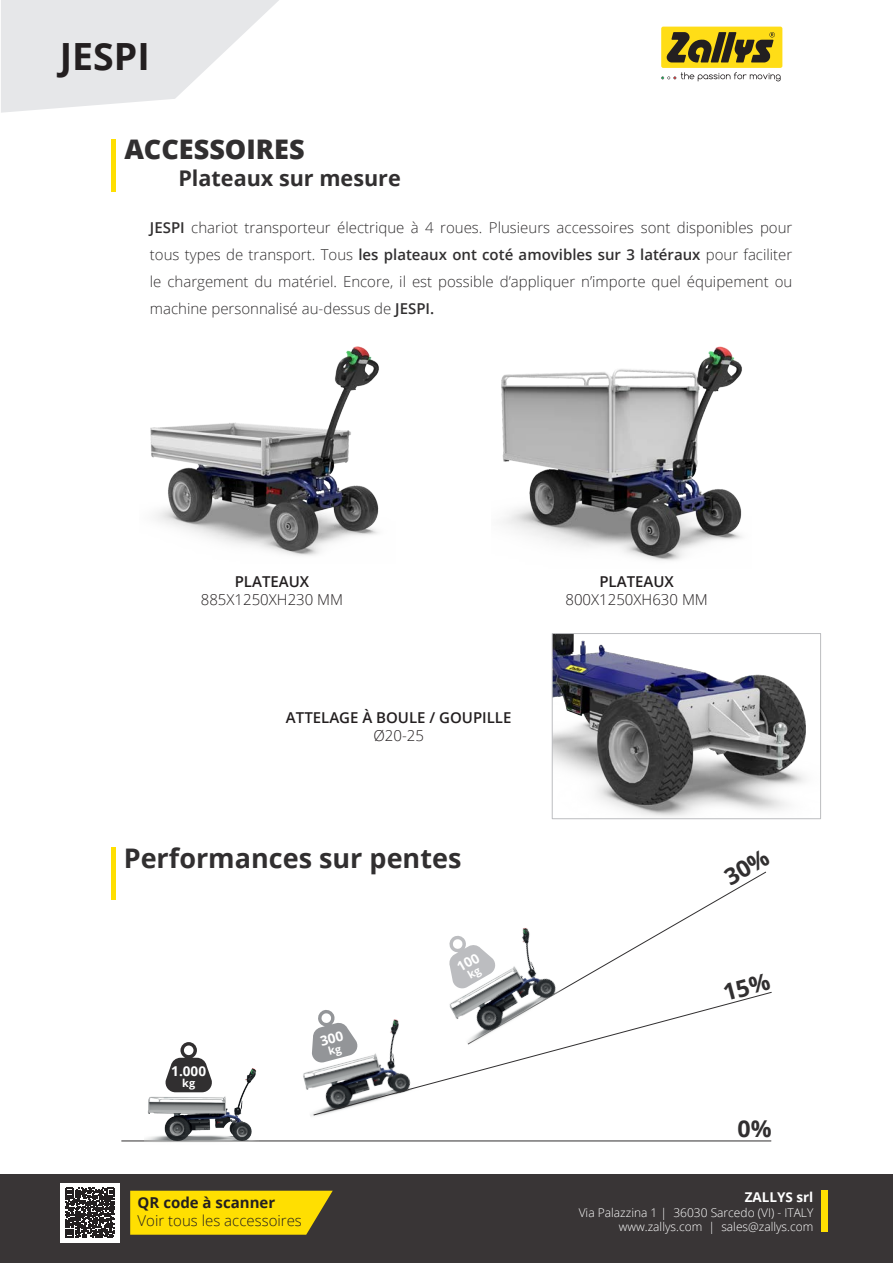
<style>
.page{position:relative;width:893px;height:1263px;background:#fff}
.page>*{position:absolute;margin:0;border:0;box-sizing:border-box;transform-origin:0 0}
.t1{font:700 37.5px "Open Sans";color:#231f20}
.t2{font:700 27px "Open Sans";color:#312f30}
.t3{font:800 27px "Open Sans";color:#312f30}
.t4{font:700 23.25px "Open Sans";color:#312f30}
.t5{font:700 21.6px "Open Sans";color:#312f30}
.t6{font:300 15px/27px "Open Sans";color:#312f30;text-align:justify}
.t7{font:300 15px "Open Sans";color:#231f20}
.t8{font:600 15px "Open Sans";color:#231f20}
.t9{font:700 15px "Open Sans";color:#231f20}
.t10{font:700 13.5px "Open Sans";color:#fff}
.t11{font:300 12px "Open Sans";color:#fff}
.t12{font:700 10.8px "Open Sans";color:#fff}
.s1{font-weight:600}
</style>
<div class="page">
<img style="left:554px;top:635px;width:252px;height:182px">
<div style="left:552px;top:633px;width:269px;height:186px;border:1px solid #bcbdc0"></div>
<div style="left:0;top:1175px;width:893px;height:88px;background:#393536"></div>
<div style="left:821px;top:1189px;width:6px;height:42px;background:#ffdf01"></div>
<div style="left:111px;top:847px;width:5px;height:53px;background:#ffdf01"></div>
<div style="left:111px;top:139px;width:5px;height:52px;background:#ffdf01"></div>
<svg style="left:661px;top:72px;width:120px;height:9px"></svg>
<div style="left:661px;top:27px;width:121px;height:41px;background:#ffdd17;border-radius:2px"></div>
<svg style="left:667px;top:32px;width:108px;height:31px"></svg>
<svg style="left:1px;top:0;width:278px;height:113px"></svg>
<img style="left:150px;top:346px;width:229px;height:210px">
<img style="left:501px;top:346px;width:241px;height:215px">
<hr style="left:122px;top:1141px;width:649px;height:1px;background:#312f30">
<svg style="left:574px;top:886px;width:169px;height:98px"></svg>
<img style="left:145px;top:1068px;width:113px;height:74px">
<img style="left:303px;top:1070px;width:17px;height:46px">
<img style="left:471px;top:927px;width:103px;height:65px">
<svg style="left:165px;top:1042px;width:47px;height:50px"></svg>
<svg style="left:313px;top:992px;width:459px;height:123px"></svg>
<div style="left:60px;top:1183px;width:60px;height:59px;background:#fff"></div>
<svg style="left:130px;top:1191px;width:203px;height:44px;background:#f0d204"></svg>
<svg style="left:65px;top:1188px;width:50px;height:49px"></svg>
<svg style="left:312px;top:1009px;width:46px;height:54px"></svg>
<svg style="left:449px;top:935px;width:46px;height:54px"></svg>
<svg style="left:723px;top:973px;width:48px;height:28px"></svg>
<svg style="left:741px;top:871px;width:25px;height:15px"></svg>
<p class="t1" style="left:60px;top:30px;width:92px">JESPI</p>
<p class="t3" style="left:124px;top:129px;width:182px">ACCESSOIRES</p>
<p class="t5" style="left:178px;top:163px;width:224px">Plateaux sur mesure</p>
<p class="t6" style="left:150px;top:214px;width:644px"><span class="s1">JESPI</span> chariot transporteur électrique à 4 roues. Plusieurs accessoires sont disponibles pour tous types de transport. Tous <span class="s1">les plateaux ont coté amovibles sur 3 latéraux</span> pour faciliter le chargement du matériel. Encore, il est possible d’appliquer n’importe quel équipement ou machine personnalisé au-dessus de <span class="s1">JESPI.</span></p>
<p class="t8" style="left:235px;top:571px;width:76px">PLATEAUX</p>
<p class="t7" style="left:201px;top:589px;width:144px">885X1250XH230 MM</p>
<p class="t8" style="left:286px;top:707px;width:227px">ATTELAGE À BOULE / GOUPILLE</p>
<p class="t7" style="left:373px;top:725px;width:52px">Ø20-25</p>
<p class="t2" style="left:124px;top:839px;width:339px">Performances sur pentes</p>
<p class="t8" style="left:599px;top:571px;width:76px">PLATEAUX</p>
<p class="t7" style="left:565px;top:589px;width:144px">800X1250XH630 MM</p>
<p class="t10" style="left:171px;top:1062px;width:36px">1.000</p>
<p class="t12" style="left:182px;top:1075px;width:14px">kg</p>
<p class="t9" style="left:138px;top:1192px;width:139px">QR code à scanner</p>
<p class="t7" style="left:138px;top:1210px;width:166px">Voir tous les accessoires</p>
<p class="t4" style="left:737px;top:1112px;width:36px">0%</p>
<p class="t10" style="left:745px;top:1188px;width:70px">ZALLYS srl</p>
<p class="t11" style="left:579px;top:1204px;width:236px">Via Palazzina 1 | 36030 Sarcedo (VI) - ITALY</p>
<p class="t11" style="left:619px;top:1218px;width:196px">www.zallys.com | sales@zallys.com</p>
</div>
